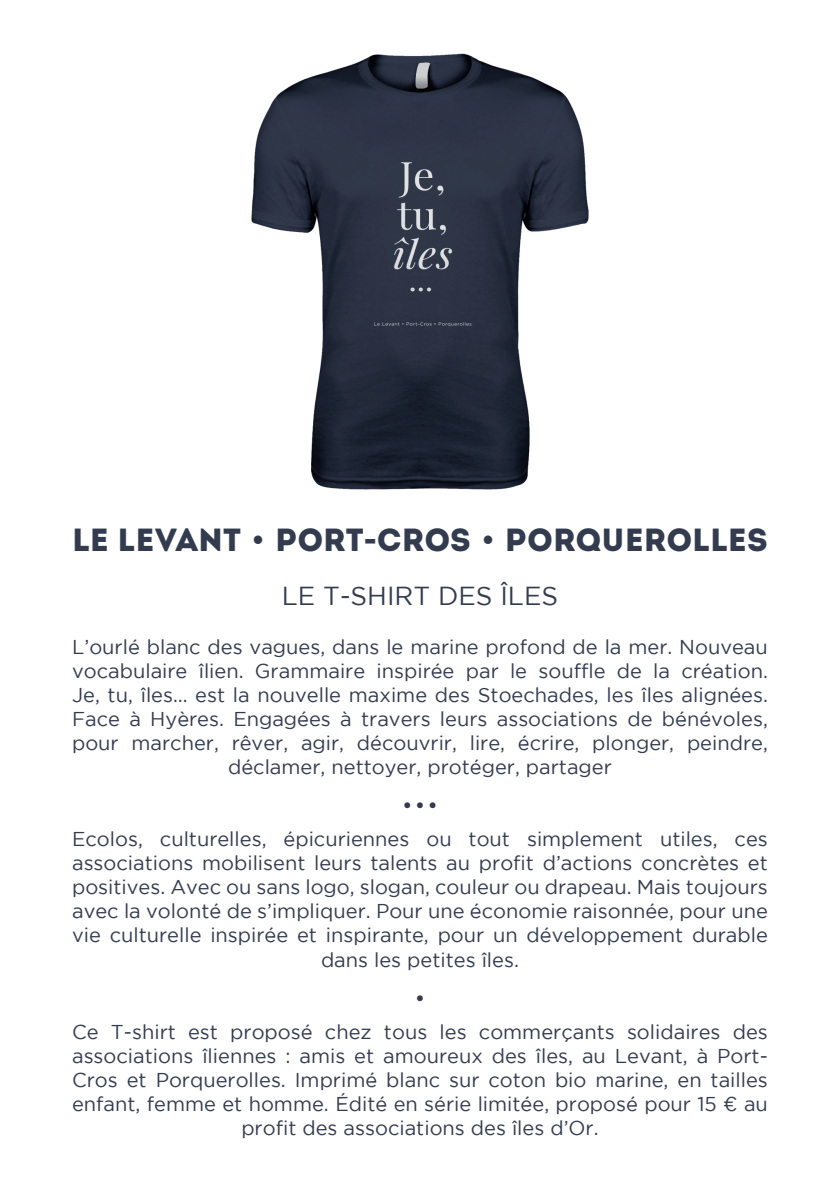
<style>
.page{position:relative;width:840px;height:1191px;background:#fff}
.page>*{position:absolute;margin:0;border:0;box-sizing:border-box;transform-origin:0 0}
.t1{font:32px "Intro";color:#333b4f}
.t2{font:26px "Gotham";color:#333b4f}
.t3{font:22px "Gotham";color:#333b4f}
.t4{font:20px/24px "Gotham";color:#333b4f;text-align:center}
.s1{font-family:"Gotham"}
.s2{font-family:"Gotham";font-weight:700}
</style>
<div class="page">
<img style="left:251px;top:54px;width:337px;height:435px">
<h1 class="t1" style="left:72px;top:521px;width:697px">LE LEVANT <span class="s1">•</span> PORT<span class="s2">-</span>CROS <span class="s1">•</span> PORQUEROLLES</h1>
<h2 class="t2" style="left:281px;top:581px;width:278px">LE T-SHIRT DES ÎLES</h2>
<p class="t4" style="left:72px;top:635px;width:697px">L’ourlé blanc des vagues, dans le marine profond de la mer. Nouveau vocabulaire îlien. Grammaire inspirée par le souffle de la création.<br>Je, tu, îles… est la nouvelle maxime des Stoechades, les îles alignées.<br>Face à Hyères. Engagées à travers leurs associations de bénévoles, pour marcher, rêver, agir, découvrir, lire, écrire, plonger, peindre, déclamer, nettoyer, protéger, partager</p>
<p class="t3" style="left:402px;top:793px;width:37px">• • •</p>
<p class="t4" style="left:72px;top:827px;width:697px">Ecolos, culturelles, épicuriennes ou tout simplement utiles, ces associations mobilisent leurs talents au profit d’actions concrètes et positives. Avec ou sans logo, slogan, couleur ou drapeau. Mais toujours avec la volonté de s’impliquer. Pour une économie raisonnée, pour une vie culturelle inspirée et inspirante, pour un développement durable dans les petites îles.</p>
<p class="t3" style="left:414px;top:986px;width:12px">•</p>
<p class="t4" style="left:72px;top:1019px;width:697px">Ce T-shirt est proposé chez tous les commerçants solidaires des associations îliennes : amis et amoureux des îles, au Levant, à Port-Cros et Porquerolles. Imprimé blanc sur coton bio marine, en tailles enfant, femme et homme. édité en série limitée, proposé pour 15 ¤ au profit des associations des îles d’Or.</p>
</div>
